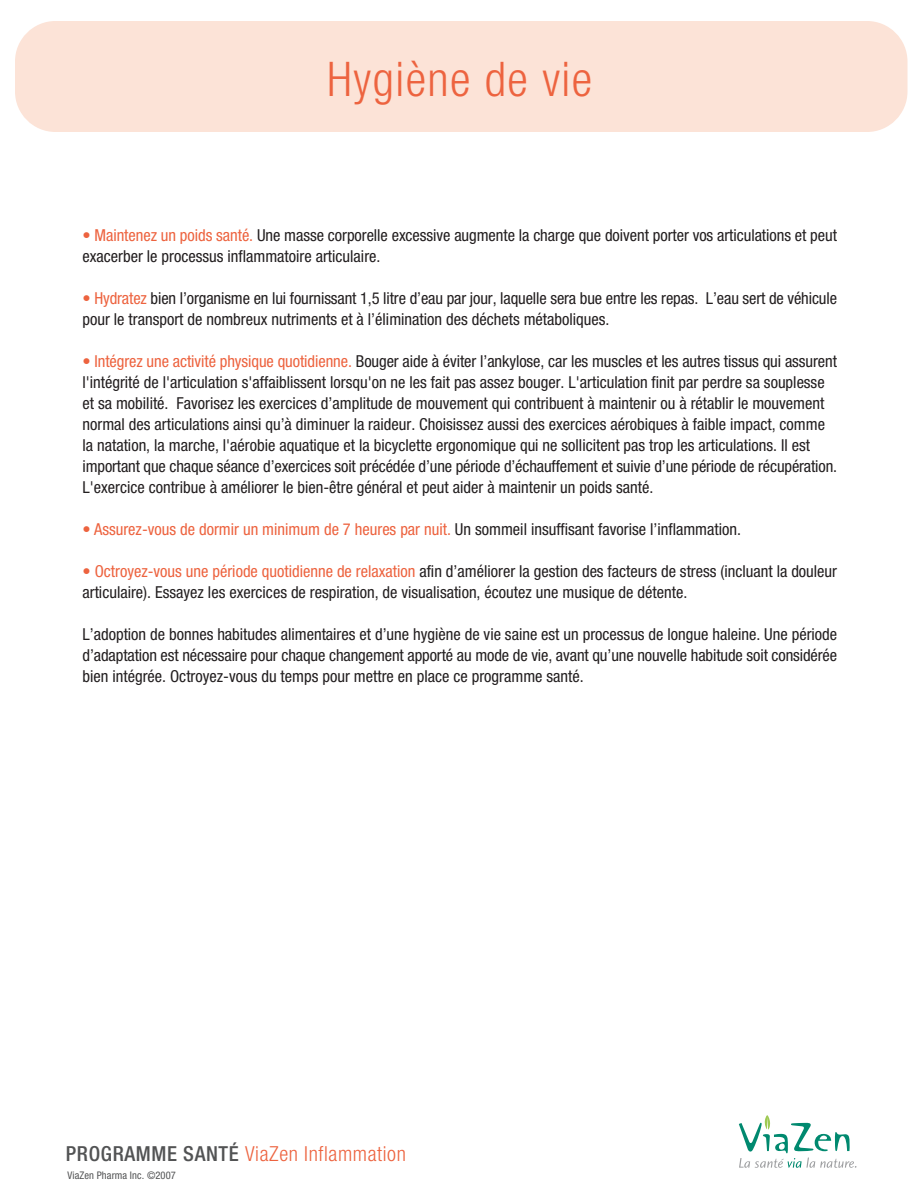
<style>
.page{position:relative;width:918px;height:1188px;background:#fff}
.page>*{position:absolute;margin:0;border:0;box-sizing:border-box;transform-origin:0 0}
.t1{font:300 condensed 47.85px "Helvetica Neue";letter-spacing:.03em;color:#ed633f}
.t2{font:300 condensed 20.7px "Helvetica Neue";letter-spacing:.03em;color:#ed633f}
.t3{font:condensed 16.5px/21px "Helvetica Neue";color:#231f20}
.t4{font:condensed 16.5px "Helvetica Neue";color:#ed633f}
.t5{font:condensed 10.5px "Helvetica Neue";letter-spacing:.01em;color:#525354}
.s1{color:#ed633f}
.s2{color:#231f20}
.s3{font-weight:500;color:#525354}
</style>
<div class="page">
<div style="left:15px;top:21px;width:893px;height:111px;background:#fce3d7;border-radius:40px"></div>
<svg style="left:739px;top:1115px;width:118px;height:53px"></svg>
<h1 class="t1" style="left:327px;top:62px;width:266px">Hygiène de vie</h1>
<p class="t3" style="left:82px;top:226px;width:756px"><span class="s1">• Maintenez un poids santé.</span> Une masse corporelle excessive augmente la charge que doivent porter vos articulations et peut exacerber le processus inflammatoire articulaire.</p>
<p class="t3" style="left:82px;top:289px;width:756px"><span class="s1">• Hydratez</span> bien l’organisme en lui fournissant 1,5 litre d’eau par jour, laquelle sera bue entre les repas. L’eau sert de véhicule pour le transport de nombreux nutriments et à l’élimination des déchets métaboliques.</p>
<p class="t3" style="left:82px;top:352px;width:756px"><span class="s1">• Intégrez une activité physique quotidienne.</span> Bouger aide à éviter l’ankylose, car les muscles et les autres tissus qui assurent l'intégrité de l'articulation s'affaiblissent lorsqu'on ne les fait pas assez bouger. L'articulation finit par perdre sa souplesse et sa mobilité. Favorisez les exercices d’amplitude de mouvement qui contribuent à maintenir ou à rétablir le mouvement normal des articulations ainsi qu’à diminuer la raideur. Choisissez aussi des exercices aérobiques à faible impact, comme la natation, la marche, l'aérobie aquatique et la bicyclette ergonomique qui ne sollicitent pas trop les articulations. Il est important que chaque séance d’exercices soit précédée d’une période d’échauffement et suivie d’une période de récupération.<br>L'exercice contribue à améliorer le bien-être général et peut aider à maintenir un poids santé.</p>
<p class="t4" style="left:82px;top:523px;width:660px">• Assurez-vous de dormir un minimum de 7 heures par nuit. <span class="s2">Un sommeil insuffisant favorise l’inflammation.</span></p>
<p class="t3" style="left:82px;top:562px;width:756px"><span class="s1">• Octroyez-vous une période quotidienne de relaxation</span> afin d’améliorer la gestion des facteurs de stress (incluant la douleur articulaire). Essayez les exercices de respiration, de visualisation, écoutez une musique de détente.</p>
<p class="t3" style="left:82px;top:625px;width:756px;text-align:justify">L’adoption de bonnes habitudes alimentaires et d’une hygiène de vie saine est un processus de longue haleine. Une période d’adaptation est nécessaire pour chaque changement apporté au mode de vie, avant qu’une nouvelle habitude soit considérée bien intégrée. Octroyez-vous du temps pour mettre en place ce programme santé.</p>
<p class="t2" style="left:66px;top:1146px;width:341px"><span class="s3">PROGRAMME SANTÉ</span> ViaZen Inflammation</p>
<p class="t5" style="left:68px;top:1171px;width:110px">ViaZen Pharma Inc. ©2007</p>
</div>
